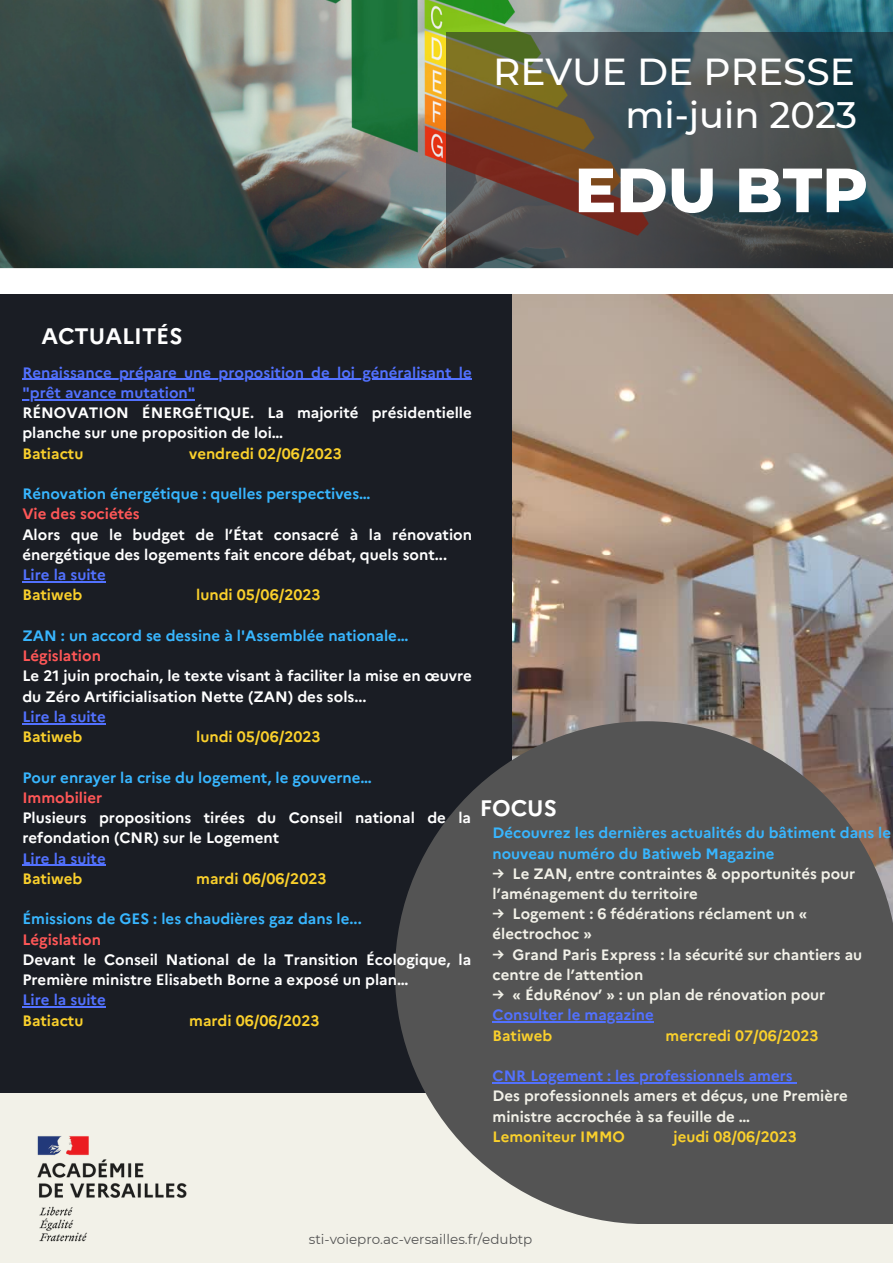
<style>
.page{position:relative;width:893px;height:1264px;background:#fff}
.page>*{position:absolute;margin:0;border:0;box-sizing:border-box;transform-origin:0 0}
.t1{font:800 62.25px "Montserrat";color:#fff}
.t2{font:500 37.5px "Montserrat";color:#fff}
.t3{font:500 36.75px "Montserrat";color:#fff}
.t4{font:700 22.35px "Marianne";color:#fff}
.t5{font:700 15px/20.2px "Marianne";color:#fff}
.t6{font:700 15px/20.2px "Marianne";color:#f2f1e8}
.t7{font:700 15px/20.2px "Marianne";color:#38b6ff}
.t8{font:700 15px "Marianne";color:#fad02c}
.t9{font:700 15px/20.2px "Marianne";color:#5271ff}
.t10{font:700 15px "Marianne";color:#ff5757}
.t11{font:13.5px "Montserrat";color:#545454}
</style>
<div class="page">
<div style="left:0;top:0;width:892px;height:1262px;background:#f2f1e8"></div>
<img style="left:511px;top:294px;width:381px;height:427px">
<img style="left:0;top:0;width:892px;height:268px">
<svg style="left:446px;top:33px;width:446px;height:235px;background:#4a4c47"></svg>
<img style="left:37px;top:1136px;width:150px;height:106px">
<div style="left:0;top:295px;width:511px;height:797px;background:#1a1d24"></div>
<svg style="left:395px;top:721px;width:497px;height:503px;background:#5b5a5a"></svg>
<hr style="left:22px;top:379px;width:450px;height:1px;background:#5271ff">
<hr style="left:22px;top:399px;width:173px;height:1px;background:#5271ff">
<hr style="left:22px;top:581px;width:84px;height:1px;background:#5271ff">
<hr style="left:22px;top:723px;width:84px;height:1px;background:#5271ff">
<hr style="left:22px;top:864px;width:84px;height:1px;background:#5271ff">
<hr style="left:22px;top:1006px;width:84px;height:1px;background:#5271ff">
<div style="left:0;top:268px;width:892px;height:26px;background:#fff"></div>
<hr style="left:492px;top:1021px;width:161px;height:1px;background:#5271ff">
<hr style="left:492px;top:1082px;width:300px;height:1px;background:#5271ff">
<p class="t2" style="left:493px;top:49px;width:363px">REVUE DE PRESSE</p>
<p class="t3" style="left:625px;top:92px;width:233px">mi-juin 2023</p>
<p class="t1" style="left:574px;top:152px;width:295px">EDU BTP</p>
<p class="t4" style="left:41px;top:322px;width:143px">ACTUALITÉS</p>
<p class="t9" style="left:22px;top:362px;width:451px">Renaissance prépare une proposition de loi généralisant le "prêt avance mutation"</p>
<p class="t5" style="left:22px;top:403px;width:451px">RÉNOVATION ÉNERGÉTIQUE. La majorité présidentielle planche sur une proposition de loi…</p>
<p class="t8" style="left:22px;top:444px;width:63px">Batiactu</p>
<p class="t8" style="left:189px;top:444px;width:154px">vendredi 02/06/2023</p>
<p class="t7" style="left:22px;top:483px;width:349px">Rénovation énergétique : quelles perspectives…</p>
<p class="t10" style="left:22px;top:505px;width:119px">Vie des sociétés</p>
<p class="t5" style="left:22px;top:524px;width:451px">Alors que le budget de l’État consacré à la rénovation énergétique des logements fait encore débat, quels sont...</p>
<p class="t9" style="left:22px;top:564px;width:85px">Lire la suite</p>
<p class="t8" style="left:22px;top:586px;width:61px">Batiweb</p>
<p class="t8" style="left:196px;top:586px;width:126px">lundi 05/06/2023</p>
<p class="t7" style="left:22px;top:625px;width:387px">ZAN : un accord se dessine à l'Assemblée nationale…</p>
<p class="t10" style="left:22px;top:646px;width:80px">Législation</p>
<p class="t5" style="left:22px;top:666px;width:451px">Le 21 juin prochain, le texte visant à faciliter la mise en œuvre du Zéro Artificialisation Nette (ZAN) des sols...</p>
<p class="t9" style="left:22px;top:706px;width:85px">Lire la suite</p>
<p class="t8" style="left:22px;top:727px;width:61px">Batiweb</p>
<p class="t8" style="left:196px;top:727px;width:126px">lundi 05/06/2023</p>
<p class="t7" style="left:22px;top:767px;width:351px">Pour enrayer la crise du logement, le gouverne…</p>
<p class="t10" style="left:22px;top:788px;width:81px">Immobilier</p>
<p class="t5" style="left:22px;top:807px;width:450px">Plusieurs propositions tirées du Conseil national de la refondation (CNR) sur le Logement</p>
<p class="t9" style="left:22px;top:848px;width:85px">Lire la suite</p>
<p class="t8" style="left:22px;top:869px;width:61px">Batiweb</p>
<p class="t8" style="left:196px;top:869px;width:132px">mardi 06/06/2023</p>
<p class="t7" style="left:22px;top:908px;width:341px">Émissions de GES : les chaudières gaz dans le...</p>
<p class="t10" style="left:22px;top:930px;width:80px">Législation</p>
<p class="t5" style="left:22px;top:949px;width:450px">Devant le Conseil National de la Transition Écologique, la<br>Première ministre Elisabeth Borne a exposé un plan…</p>
<p class="t9" style="left:22px;top:989px;width:85px">Lire la suite</p>
<p class="t8" style="left:22px;top:1011px;width:63px">Batiactu</p>
<p class="t8" style="left:189px;top:1011px;width:132px">mardi 06/06/2023</p>
<p class="t4" style="left:480px;top:794px;width:78px">FOCUS</p>
<p class="t7" style="left:492px;top:822px;width:400px">Découvrez les dernières actualités du bâtiment dans le nouveau numéro du Batiweb Magazine</p>
<p class="t6" style="left:492px;top:863px;width:364px">→ Le ZAN, entre contraintes &amp; opportunités pour l’aménagement du territoire</p>
<p class="t6" style="left:492px;top:903px;width:316px">→ Logement : 6 fédérations réclament un « électrochoc »</p>
<p class="t6" style="left:492px;top:944px;width:371px">→ Grand Paris Express : la sécurité sur chantiers au centre de l’attention</p>
<p class="t6" style="left:492px;top:984px;width:334px">→ « ÉduRénov’ » : un plan de rénovation pour</p>
<p class="t9" style="left:492px;top:1004px;width:163px">Consulter le magazine</p>
<p class="t8" style="left:492px;top:1026px;width:61px">Batiweb</p>
<p class="t8" style="left:665px;top:1026px;width:154px">mercredi 07/06/2023</p>
<p class="t9" style="left:492px;top:1065px;width:301px">CNR Logement : les professionnels amers</p>
<p class="t6" style="left:492px;top:1085px;width:357px">Des professionnels amers et déçus, une Première ministre accrochée à sa feuille de …</p>
<p class="t8" style="left:492px;top:1127px;width:134px">Lemoniteur IMMO</p>
<p class="t8" style="left:673px;top:1127px;width:125px">jeudi 08/06/2023</p>
<p class="t11" style="left:309px;top:1230px;width:225px">sti-voiepro.ac-versailles.fr/edubtp</p>
</div>
